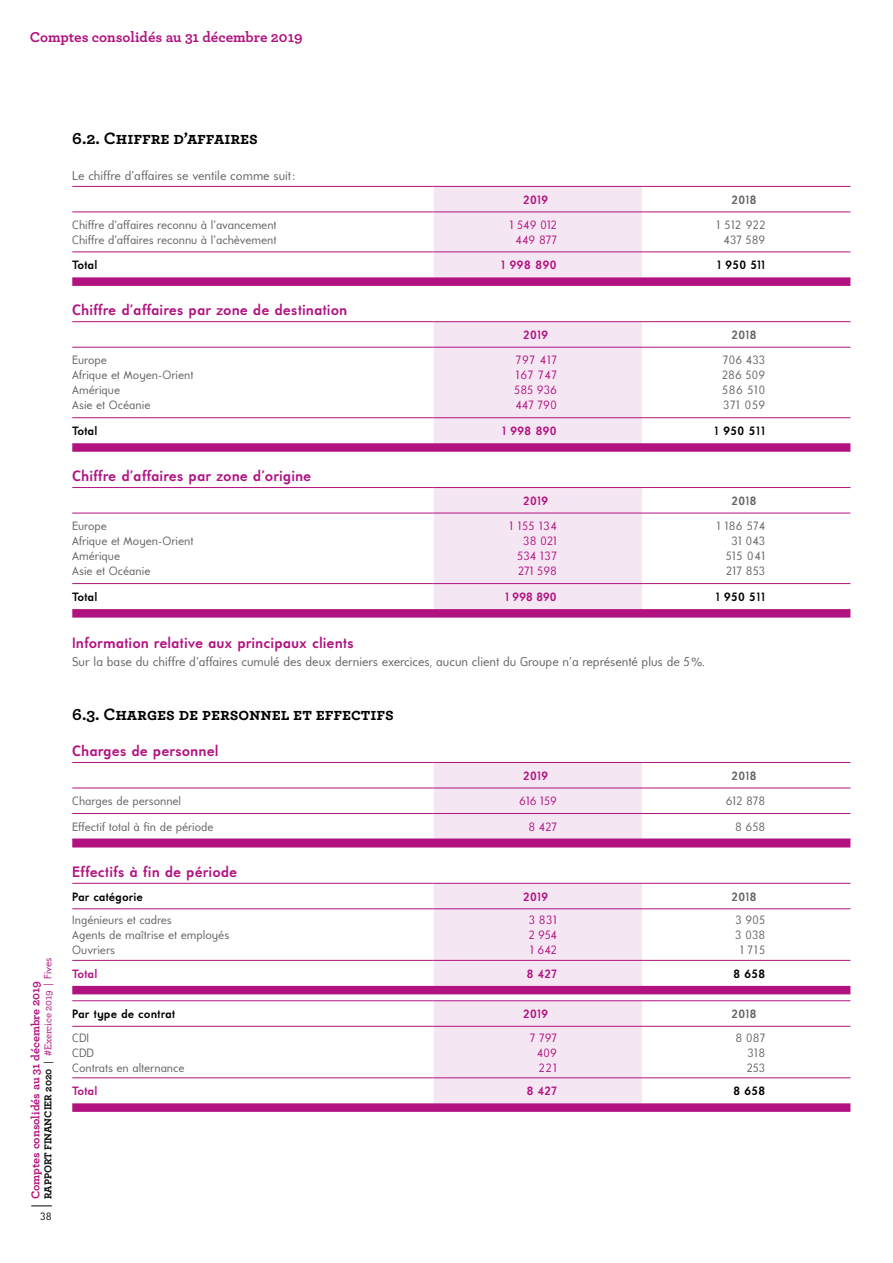
<style>
.page{position:relative;width:893px;height:1263px;background:#fff}
.page>*{position:absolute;margin:0;border:0;box-sizing:border-box;transform-origin:0 0}
.t1{font:700 17.25px "Archer";color:#000}
.t2{font:700 15px "Universalis ADF Std";color:#b11280}
.t3{font:700 15px "Archer";color:#b11280}
.t4{font:12.75px "Universalis ADF Std";color:#646363}
.t5{font:12px/15px "Universalis ADF Std";color:#646363}
.t6{font:12px/15px "Universalis ADF Std";color:#b11280;text-align:justify}
.t7{font:700 12px "Universalis ADF Std";color:#000}
.t8{font:700 12px "Universalis ADF Std";color:#b11280}
.t9{font:700 12px "Archer";color:#b11280}
.t10{font:700 12px "Universalis ADF Std";color:#646363}
.t11{font:12px/15px "Universalis ADF Std";letter-spacing:.02em;color:#646363;text-align:right}
.t12{font:700 10.5px "Archer";color:#000}
.t13{font:10.5px "Universalis ADF Std";color:#000}
.s1{font-weight:500}
.s2{font-weight:500;color:#b11280}
.s3{font-family:"Universalis ADF Std";font-weight:400;color:#b11280}
</style>
<div class="page">
<svg style="left:72px;top:187px;width:778px;height:99px"></svg>
<hr style="left:72px;top:186px;width:362px;height:1px;background:#b11280">
<hr style="left:72px;top:212px;width:362px;height:1px;background:#b11280">
<hr style="left:434px;top:186px;width:208px;height:1px;background:#b11280">
<hr style="left:434px;top:212px;width:208px;height:1px;background:#b11280">
<hr style="left:642px;top:186px;width:208px;height:1px;background:#b11280">
<hr style="left:642px;top:212px;width:208px;height:1px;background:#b11280">
<hr style="left:72px;top:251px;width:362px;height:1px;background:#b11280">
<hr style="left:434px;top:251px;width:208px;height:1px;background:#b11280">
<hr style="left:642px;top:251px;width:208px;height:1px;background:#b11280">
<svg style="left:72px;top:322px;width:778px;height:130px"></svg>
<hr style="left:72px;top:321px;width:362px;height:1px;background:#b11280">
<hr style="left:72px;top:347px;width:362px;height:1px;background:#b11280">
<hr style="left:434px;top:321px;width:208px;height:1px;background:#b11280">
<hr style="left:434px;top:347px;width:208px;height:1px;background:#b11280">
<hr style="left:642px;top:321px;width:208px;height:1px;background:#b11280">
<hr style="left:642px;top:347px;width:208px;height:1px;background:#b11280">
<hr style="left:72px;top:417px;width:362px;height:1px;background:#b11280">
<hr style="left:434px;top:417px;width:208px;height:1px;background:#b11280">
<hr style="left:642px;top:417px;width:208px;height:1px;background:#b11280">
<svg style="left:72px;top:488px;width:778px;height:130px"></svg>
<hr style="left:72px;top:487px;width:362px;height:1px;background:#b11280">
<hr style="left:72px;top:513px;width:362px;height:1px;background:#b11280">
<hr style="left:434px;top:487px;width:208px;height:1px;background:#b11280">
<hr style="left:434px;top:513px;width:208px;height:1px;background:#b11280">
<hr style="left:642px;top:487px;width:208px;height:1px;background:#b11280">
<hr style="left:642px;top:513px;width:208px;height:1px;background:#b11280">
<hr style="left:72px;top:583px;width:362px;height:1px;background:#b11280">
<hr style="left:434px;top:583px;width:208px;height:1px;background:#b11280">
<hr style="left:642px;top:583px;width:208px;height:1px;background:#b11280">
<svg style="left:72px;top:763px;width:778px;height:84px"></svg>
<hr style="left:434px;top:762px;width:208px;height:1px;background:#b11280">
<hr style="left:72px;top:762px;width:362px;height:1px;background:#b11280">
<hr style="left:434px;top:788px;width:208px;height:1px;background:#b11280">
<hr style="left:642px;top:762px;width:208px;height:1px;background:#b11280">
<hr style="left:72px;top:788px;width:362px;height:1px;background:#b11280">
<hr style="left:642px;top:788px;width:208px;height:1px;background:#b11280">
<hr style="left:72px;top:813px;width:362px;height:1px;background:#b11280">
<hr style="left:434px;top:813px;width:208px;height:1px;background:#b11280">
<hr style="left:642px;top:813px;width:208px;height:1px;background:#b11280">
<hr style="left:72px;top:839px;width:362px;height:1px;background:#b11280">
<hr style="left:434px;top:839px;width:208px;height:1px;background:#b11280">
<hr style="left:642px;top:839px;width:208px;height:1px;background:#b11280">
<svg style="left:72px;top:884px;width:778px;height:110px"></svg>
<hr style="left:72px;top:883px;width:362px;height:1px;background:#b11280">
<hr style="left:72px;top:908px;width:362px;height:1px;background:#b11280">
<hr style="left:434px;top:883px;width:208px;height:1px;background:#b11280">
<hr style="left:434px;top:908px;width:208px;height:1px;background:#b11280">
<hr style="left:642px;top:883px;width:208px;height:1px;background:#b11280">
<hr style="left:642px;top:908px;width:208px;height:1px;background:#b11280">
<hr style="left:72px;top:960px;width:362px;height:1px;background:#b11280">
<hr style="left:434px;top:960px;width:208px;height:1px;background:#b11280">
<hr style="left:642px;top:960px;width:208px;height:1px;background:#b11280">
<svg style="left:72px;top:1001px;width:778px;height:111px"></svg>
<hr style="left:72px;top:1000px;width:362px;height:1px;background:#b11280">
<hr style="left:72px;top:1026px;width:362px;height:1px;background:#b11280">
<hr style="left:434px;top:1000px;width:208px;height:1px;background:#b11280">
<hr style="left:434px;top:1026px;width:208px;height:1px;background:#b11280">
<hr style="left:642px;top:1000px;width:208px;height:1px;background:#b11280">
<hr style="left:642px;top:1026px;width:208px;height:1px;background:#b11280">
<hr style="left:72px;top:1077px;width:362px;height:1px;background:#b11280">
<hr style="left:434px;top:1077px;width:208px;height:1px;background:#b11280">
<hr style="left:642px;top:1077px;width:208px;height:1px;background:#b11280">
<svg style="left:31px;top:1205px;width:21px;height:1px"></svg>
<p class="t3" style="left:30px;top:25px;width:274px">Comptes consolidés au 31 décembre 2019</p>
<p class="t12" style="left:40px;top:1199px;width:243px;rotate:-90deg">RAPPORT FINANCIER 2020 <span class="s1">|</span> <span class="s2">#Exercice 2019 |</span> <span class="s3">Fives</span></p>
<p class="t13" style="left:40px;top:1210px;width:13px">38</p>
<p class="t9" style="left:26px;top:1199px;width:220px;rotate:-90deg">Comptes consolidés au 31 décembre 2019</p>
<h1 class="t1" style="left:72px;top:125px;width:187px">6.2. Chiffre d’affaires</h1>
<p class="t4" style="left:72px;top:168px;width:225px">Le chiffre d’affaires se ventile comme suit :</p>
<p class="t8" style="left:523px;top:192px;width:27px">2019</p>
<p class="t10" style="left:731px;top:192px;width:27px">2018</p>
<p class="t5" style="left:72px;top:217px;width:206px">Chiffre d’affaires reconnu à l’avancement<br>Chiffre d’affaires reconnu à l’achèvement</p>
<p class="t6" style="left:510px;top:217px;width:49px;text-align:center">1 549 012<br>449 877</p>
<p class="t5" style="left:716px;top:217px;width:50px;text-align:center">1 512 922<br>437 589</p>
<p class="t7" style="left:72px;top:258px;width:27px">Total</p>
<p class="t8" style="left:501px;top:258px;width:57px">1 998 890</p>
<p class="t7" style="left:717px;top:258px;width:50px">1 950 511</p>
<p class="t2" style="left:72px;top:301px;width:277px">Chiffre d’affaires par zone de destination</p>
<p class="t8" style="left:523px;top:327px;width:27px">2019</p>
<p class="t10" style="left:731px;top:327px;width:27px">2018</p>
<p class="t5" style="left:72px;top:353px;width:123px">Europe<br>Afrique et Moyen-Orient<br>Amérique<br>Asie et Océanie</p>
<p class="t6" style="left:514px;top:353px;width:44px">797 417<br>167 747<br>585 936<br>447 790</p>
<p class="t5" style="left:722px;top:353px;width:45px;text-align:justify">706 433<br>286 509<br>586 510<br>371 059</p>
<p class="t7" style="left:72px;top:423px;width:27px">Total</p>
<p class="t8" style="left:502px;top:423px;width:56px">1 998 890</p>
<p class="t7" style="left:715px;top:423px;width:52px">1 950 511</p>
<p class="t2" style="left:72px;top:467px;width:241px">Chiffre d’affaires par zone d’origine</p>
<p class="t8" style="left:523px;top:493px;width:27px">2019</p>
<p class="t10" style="left:731px;top:493px;width:27px">2018</p>
<p class="t5" style="left:72px;top:518px;width:123px">Europe<br>Afrique et Moyen-Orient<br>Amérique<br>Asie et Océanie</p>
<p class="t6" style="left:509px;top:518px;width:49px;text-align:right">1 155 134<br>38 021<br>534 137<br>271 598</p>
<p class="t11" style="left:717px;top:518px;width:50px">1 186 574<br>31 043<br>515 041<br>217 853</p>
<p class="t7" style="left:72px;top:589px;width:27px">Total</p>
<p class="t8" style="left:505px;top:589px;width:54px">1 998 890</p>
<p class="t7" style="left:716px;top:589px;width:51px">1 950 511</p>
<p class="t2" style="left:72px;top:634px;width:283px">Information relative aux principaux clients</p>
<p class="t4" style="left:72px;top:654px;width:634px">Sur la base du chiffre d’affaires cumulé des deux derniers exercices, aucun client du Groupe n’a représenté plus de 5 %.</p>
<h1 class="t1" style="left:72px;top:701px;width:323px">6.3. Charges de personnel et effectifs</h1>
<p class="t2" style="left:72px;top:742px;width:148px">Charges de personnel</p>
<p class="t8" style="left:523px;top:768px;width:27px">2019</p>
<p class="t10" style="left:731px;top:768px;width:27px">2018</p>
<p class="t5" style="left:72px;top:793px;width:110px">Charges de personnel</p>
<p class="t6" style="left:519px;top:793px;width:39px">616 159</p>
<p class="t5" style="left:726px;top:793px;width:41px">612 878</p>
<p class="t5" style="left:72px;top:819px;width:143px">Effectif total à fin de période</p>
<p class="t6" style="left:528px;top:819px;width:30px">8 427</p>
<p class="t5" style="left:735px;top:819px;width:32px">8 658</p>
<p class="t2" style="left:72px;top:862px;width:167px">Effectifs à fin de période</p>
<p class="t7" style="left:72px;top:889px;width:72px">Par catégorie</p>
<p class="t8" style="left:523px;top:889px;width:27px">2019</p>
<p class="t10" style="left:731px;top:889px;width:27px">2018</p>
<p class="t5" style="left:72px;top:912px;width:158px">Ingénieurs et cadres<br>Agents de maîtrise et employés<br>Ouvriers</p>
<p class="t6" style="left:529px;top:912px;width:30px">3 831<br>2 954<br>1 642</p>
<p class="t5" style="left:735px;top:912px;width:32px;text-align:center">3 905<br>3 038<br>1 715</p>
<p class="t8" style="left:72px;top:966px;width:27px">Total</p>
<p class="t8" style="left:527px;top:966px;width:32px">8 427</p>
<p class="t7" style="left:733px;top:966px;width:34px">8 658</p>
<p class="t7" style="left:72px;top:1006px;width:105px">Par type de contrat</p>
<p class="t8" style="left:523px;top:1006px;width:27px">2019</p>
<p class="t10" style="left:731px;top:1006px;width:27px">2018</p>
<p class="t5" style="left:72px;top:1030px;width:114px">CDI<br>CDD<br>Contrats en alternance</p>
<p class="t6" style="left:537px;top:1030px;width:22px;text-indent:-7px">7 797<br>409<br>221</p>
<p class="t5" style="left:747px;top:1030px;width:20px;text-align:justify;text-indent:-11px">8 087<br>318<br>253</p>
<p class="t8" style="left:72px;top:1083px;width:27px">Total</p>
<p class="t8" style="left:527px;top:1083px;width:32px">8 427</p>
<p class="t7" style="left:733px;top:1083px;width:34px">8 658</p>
</div>
